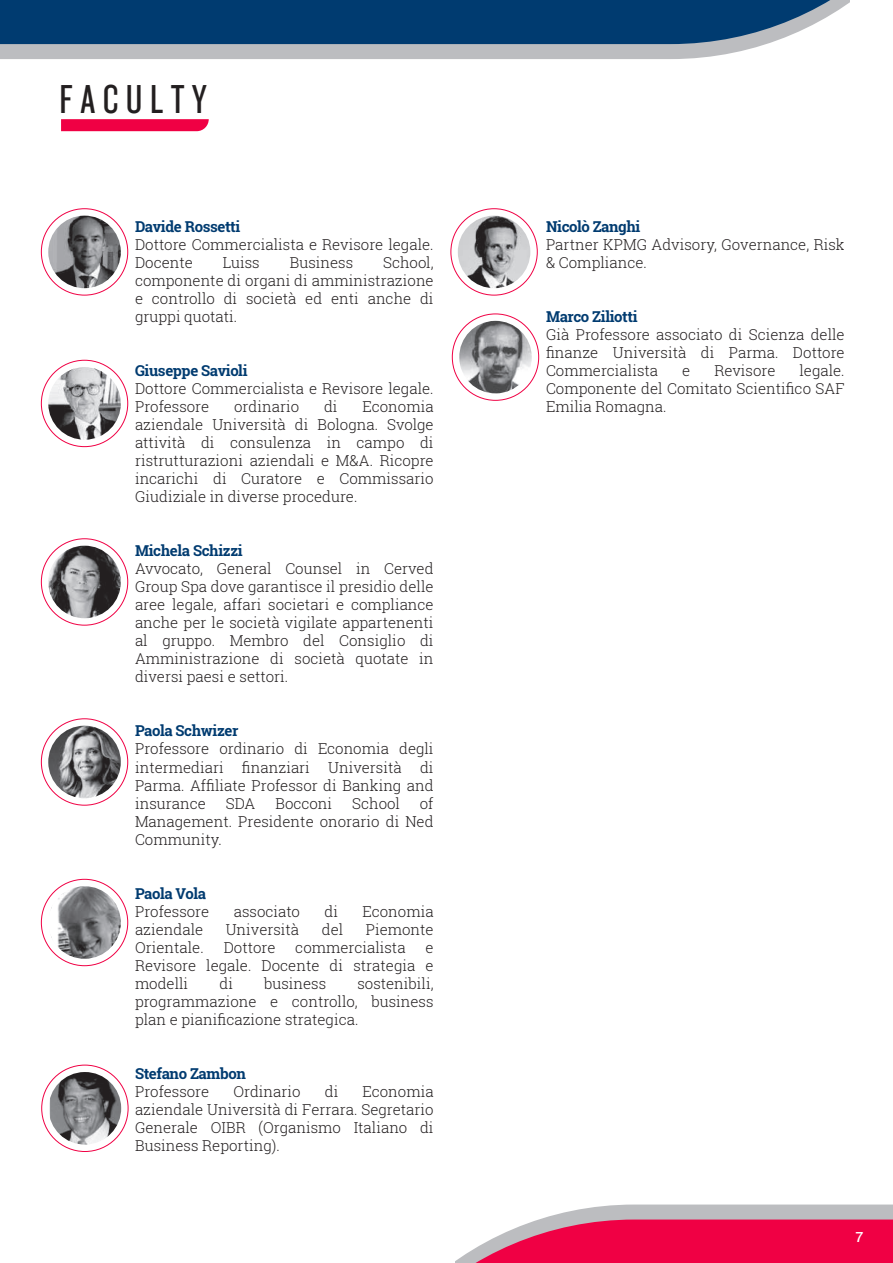
<style>
.page{position:relative;width:893px;height:1263px;background:#fff}
.page>*{position:absolute;margin:0;border:0;box-sizing:border-box;transform-origin:0 0}
.t1{font:42px "Knockout HTF28 Junior Featherwt";letter-spacing:.18em;color:#231f20}
.t2{font:300 15px/18px "Roboto Slab";color:#231f20;text-align:justify}
.t3{font:700 15px "Roboto Slab";letter-spacing:-.025em;color:#003b70}
.t4{font:15px "Knockout HTF31 Junior Middlewt";color:#fff}
</style>
<div class="page">
<svg style="left:455px;top:1204px;width:438px;height:59px;background:#e5527d"></svg>
<svg style="left:0;top:44px;width:766px;height:15px;background:#bdbec2"></svg>
<svg style="left:0;top:0;width:849px;height:44px;background:#114878"></svg>
<svg style="left:61px;top:119px;width:148px;height:12px;background:#f00849"></svg>
<img style="left:457px;top:216px;width:74px;height:72px">
<img style="left:48px;top:1072px;width:73px;height:73px">
<img style="left:459px;top:321px;width:73px;height:73px">
<img style="left:48px;top:216px;width:73px;height:72px">
<img style="left:48px;top:367px;width:73px;height:73px">
<img style="left:48px;top:546px;width:73px;height:72px">
<img style="left:48px;top:726px;width:73px;height:72px">
<img style="left:56px;top:886px;width:65px;height:73px">
<h1 class="t1" style="left:60px;top:78px;width:149px">FACULTY</h1>
<p class="t3" style="left:135px;top:217px;width:107px">Davide Rossetti</p>
<p class="t2" style="left:135px;top:236px;width:300px">Dottore Commercialista e Revisore legale.<br>Docente</p>
<p class="t2" style="left:135px;top:254px;width:300px;text-indent:248px">School, componente di organi di amministrazione e controllo di società ed enti anche di gruppi quotati.</p>
<p class="t3" style="left:135px;top:361px;width:114px">Giuseppe Savioli</p>
<p class="t2" style="left:135px;top:380px;width:300px">Dottore Commercialista e Revisore legale.<br>Professore</p>
<p class="t2" style="left:223px;top:254px;width:39px">Luiss</p>
<p class="t2" style="left:290px;top:254px;width:65px">Business</p>
<p class="t2" style="left:135px;top:398px;width:300px;text-indent:228px">Economia aziendale Università di Bologna. Svolge attività di consulenza in campo di ristrutturazioni aziendali e M&amp;A. Ricopre incarichi di Curatore e Commissario Giudiziale in diverse procedure.</p>
<p class="t3" style="left:135px;top:541px;width:109px">Michela Schizzi</p>
<p class="t2" style="left:135px;top:560px;width:300px">Avvocato, General Counsel in Cerved Group Spa dove garantisce il presidio delle aree legale, affari societari e compliance anche per le società vigilate appartenenti al gruppo. Membro del Consiglio di Amministrazione di società quotate in diversi paesi e settori.</p>
<p class="t3" style="left:135px;top:721px;width:105px">Paola Schwizer</p>
<p class="t2" style="left:135px;top:740px;width:300px">Professore ordinario di Economia degli intermediari finanziari Università di Parma. Affiliate Professor di Banking and insurance</p>
<p class="t2" style="left:234px;top:398px;width:67px">ordinario</p>
<p class="t2" style="left:324px;top:398px;width:15px">di</p>
<p class="t2" style="left:135px;top:794px;width:300px;text-indent:285px">of Management. Presidente onorario di Ned Community.</p>
<p class="t3" style="left:135px;top:883px;width:73px">Paola Vola</p>
<p class="t2" style="left:135px;top:902px;width:76px">Professore</p>
<p class="t2" style="left:234px;top:902px;width:68px">associato</p>
<p class="t2" style="left:325px;top:902px;width:15px">di</p>
<p class="t2" style="left:363px;top:902px;width:73px">Economia</p>
<p class="t2" style="left:135px;top:920px;width:70px">aziendale</p>
<p class="t2" style="left:226px;top:920px;width:75px">Università</p>
<p class="t2" style="left:322px;top:920px;width:23px">del</p>
<p class="t2" style="left:366px;top:920px;width:69px">Piemonte</p>
<p class="t2" style="left:135px;top:938px;width:70px">Orientale.</p>
<p class="t2" style="left:224px;top:938px;width:53px">Dottore</p>
<p class="t2" style="left:295px;top:938px;width:112px">commercialista</p>
<p class="t2" style="left:226px;top:794px;width:31px">SDA</p>
<p class="t2" style="left:275px;top:794px;width:58px">Bocconi</p>
<p class="t2" style="left:352px;top:794px;width:49px">School</p>
<p class="t2" style="left:135px;top:938px;width:300px;text-indent:291px">e Revisore legale. Docente di strategia e modelli</p>
<p class="t2" style="left:135px;top:974px;width:300px;text-indent:222px">sostenibili, programmazione e controllo, business plan e pianificazione strategica.</p>
<p class="t3" style="left:135px;top:1063px;width:112px">Stefano Zambon</p>
<p class="t2" style="left:135px;top:1082px;width:76px">Professore</p>
<p class="t2" style="left:233px;top:1082px;width:69px">Ordinario</p>
<p class="t2" style="left:325px;top:1082px;width:15px">di</p>
<p class="t2" style="left:219px;top:974px;width:15px">di</p>
<p class="t2" style="left:264px;top:974px;width:64px">business</p>
<p class="t2" style="left:135px;top:1082px;width:300px;text-indent:228px">Economia aziendale Università di Ferrara. Segretario Generale OIBR (Organismo Italiano di Business Reporting).</p>
<p class="t3" style="left:546px;top:217px;width:96px">Nicolò Zanghi</p>
<p class="t2" style="left:546px;top:236px;width:300px">Partner KPMG Advisory, Governance, Risk &amp; Compliance.</p>
<p class="t3" style="left:546px;top:307px;width:93px">Marco Ziliotti</p>
<p class="t2" style="left:546px;top:326px;width:300px">Già Professore associato di Scienza delle finanze Università di Parma. Dottore Commercialista</p>
<p class="t2" style="left:546px;top:362px;width:300px;text-indent:253px">legale.<br>Componente del Comitato Scientifico SAF Emilia Romagna.</p>
<p class="t2" style="left:682px;top:362px;width:10px">e</p>
<p class="t2" style="left:714px;top:362px;width:63px">Revisore</p>
<p class="t4" style="left:855px;top:1229px;width:9px">7</p>
</div>
